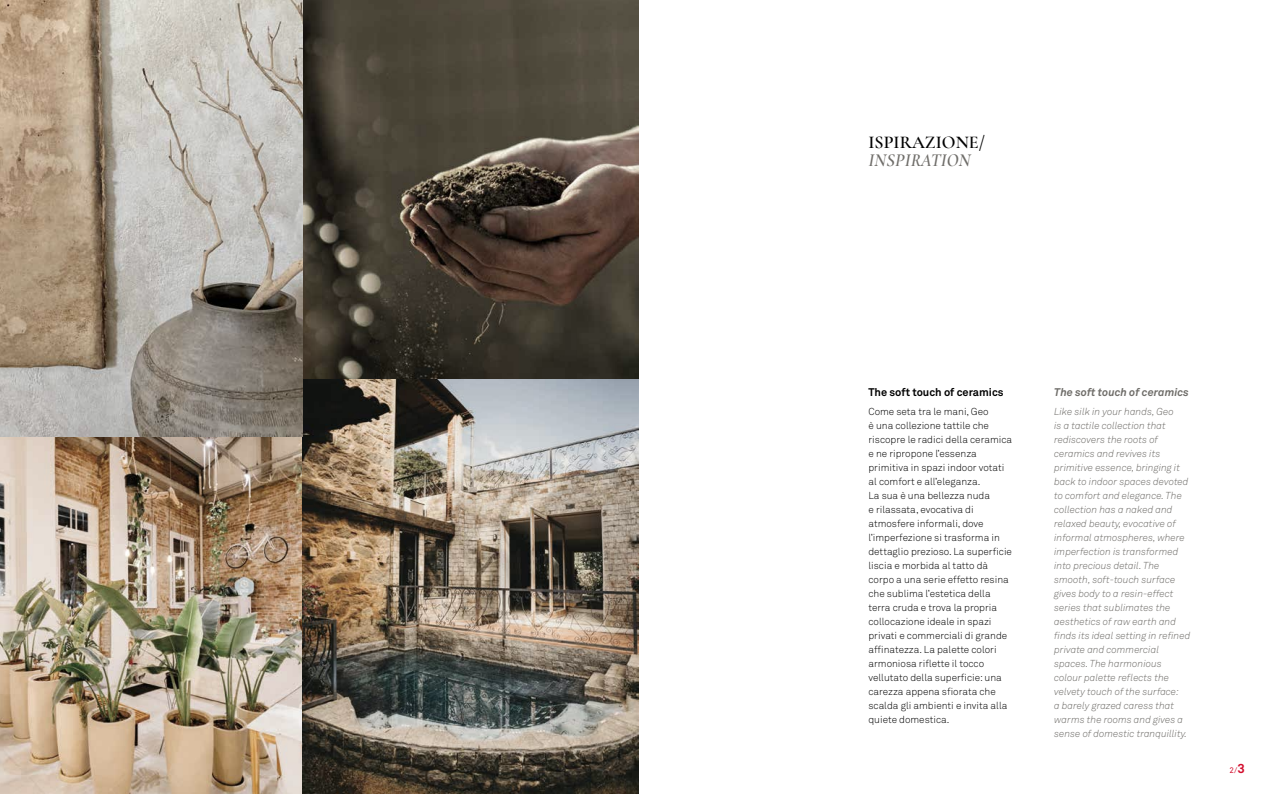
<style>
.page{position:relative;width:1276px;height:794px;background:#fff}
.page>*{position:absolute;margin:0;border:0;box-sizing:border-box;transform-origin:0 0}
.t1{font:600 18px "Cormorant Garamond";color:#000}
.t2{font:italic 600 18px "Cormorant Garamond";letter-spacing:.01em;color:#6f6d69}
.t3{font:700 11px "Akkurat Std";color:#000}
.t4{font:italic 700 11px "Akkurat Std";color:#6f6d69}
.t5{font:italic 300 10px/14px "Akkurat Std";color:#6f6d69}
.t6{font:300 10px/14px "Akkurat Std";color:#000}
.t7{font:8px "Akkurat Std";color:#d30d2d}
.s1{font-weight:700;font-size:13px}
</style>
<div class="page">
<img style="left:0;top:0;width:638px;height:794px">
<h1 class="t1" style="left:868px;top:131px;width:118px">ISPIRAZIONE/</h1>
<h1 class="t2" style="left:868px;top:149px;width:104px">INSPIRATION</h1>
<p class="t3" style="left:868px;top:385px;width:137px">The soft touch of ceramics</p>
<p class="t6" style="left:868px;top:405px;width:145px">Come seta tra le mani, Geo<br>è una collezione tattile che riscopre le radici della ceramica e ne ripropone l’essenza primitiva in spazi indoor votati al comfort e all’eleganza.<br>La sua è una bellezza nuda<br>e rilassata, evocativa di atmosfere informali, dove l’imperfezione si trasforma in dettaglio prezioso. La superficie liscia e morbida al tatto dà corpo a una serie effetto resina che sublima l’estetica della terra cruda e trova la propria collocazione ideale in spazi privati e commerciali di grande affinatezza. La palette colori armoniosa riflette il tocco vellutato della superficie: una carezza appena sfiorata che scalda gli ambienti e invita alla quiete domestica.</p>
<p class="t4" style="left:1054px;top:385px;width:136px">The soft touch of ceramics</p>
<p class="t5" style="left:1054px;top:405px;width:138px">Like silk in your hands, Geo<br>is a tactile collection that rediscovers the roots of ceramics and revives its primitive essence, bringing it back to indoor spaces devoted to comfort and elegance. The collection has a naked and relaxed beauty, evocative of informal atmospheres, where imperfection is transformed into precious detail. The smooth, soft-touch surface gives body to a resin-effect series that sublimates the aesthetics of raw earth and finds its ideal setting in refined private and commercial spaces. The harmonious colour palette reflects the velvety touch of the surface:<br>a barely grazed caress that warms the rooms and gives a sense of domestic tranquillity.</p>
<p class="t7" style="left:1229px;top:765px;width:17px">2/<span class="s1">3</span></p>
</div>
